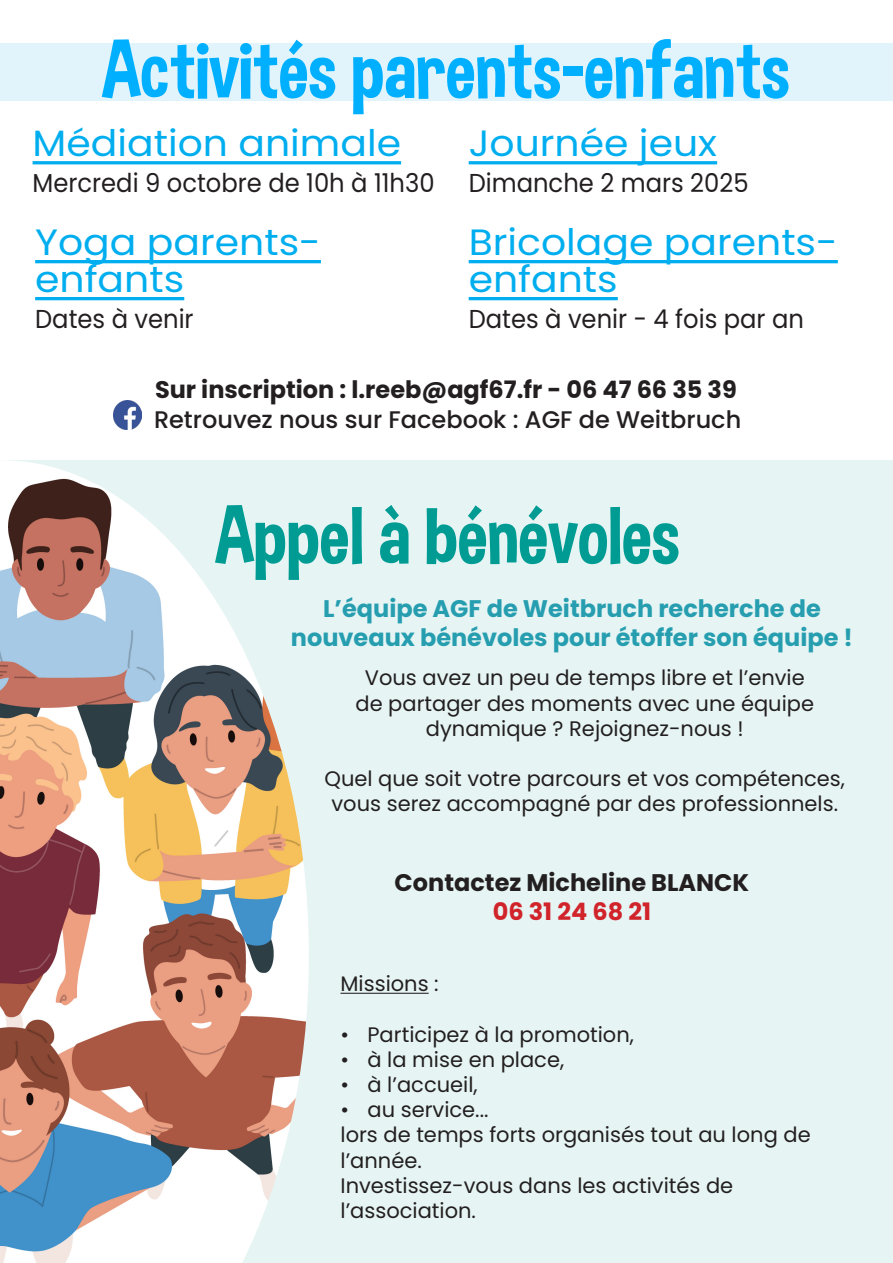
<style>
.page{position:relative;width:893px;height:1263px;background:#fff}
.page>*{position:absolute;margin:0;border:0;box-sizing:border-box;transform-origin:0 0}
.t1{font:81px "Dimbo";color:#00b0ff}
.t2{font:81px "Dimbo";color:#009c94}
.t3{font:36.6px/36.9px "Poppins";color:#00aeef;scale:1.08 1}
.t4{font:25.95px "Poppins";color:#231f20;scale:.94 1}
.t5{font:700 24px/28.8px "Poppins";color:#269eb0;text-align:center}
.t6{font:700 24px "Poppins";color:#231f20}
.t7{font:500 24px "Poppins";color:#231f20}
.t8{font:700 24px "Poppins";color:#d1232a}
.t9{font:21px/25.2px "Poppins";color:#231f20;text-align:center}
</style>
<div class="page">
<div style="left:1px;top:460px;width:892px;height:803px;background:#e6f5f4"></div>
<div style="left:0;top:43px;width:893px;height:57px;background:#e1f4fc"></div>
<img style="left:0;top:460px;width:309px;height:803px">
<hr style="left:340px;top:993px;width:89px;height:1px;background:#231f20">
<hr style="left:33px;top:161px;width:368px;height:3px;background:#00aeef">
<hr style="left:35px;top:260px;width:286px;height:3px;background:#00aeef">
<hr style="left:35px;top:297px;width:149px;height:3px;background:#00aeef">
<hr style="left:469px;top:260px;width:369px;height:3px;background:#00aeef">
<hr style="left:469px;top:297px;width:149px;height:3px;background:#00aeef">
<hr style="left:469px;top:161px;width:248px;height:3px;background:#00aeef">
<img style="left:113px;top:401px;width:29px;height:28px">
<p class="t1" style="left:102px;top:21px;width:689px">Activités parents-enfants</p>
<p class="t3" style="left:33px;top:125px;width:343px">Médiation animale</p>
<p class="t4" style="left:33px;top:168px;width:429px">Mercredi 9 octobre de 10h à 11h30</p>
<p class="t3" style="left:35px;top:224px;width:266px">Yoga parents&shy;enfants</p>
<p class="t4" style="left:35px;top:304px;width:170px">Dates à venir</p>
<p class="t3" style="left:469px;top:125px;width:232px">Journée jeux</p>
<p class="t4" style="left:469px;top:168px;width:299px">Dimanche 2 mars 2025</p>
<p class="t3" style="left:469px;top:224px;width:343px">Bricolage parents&shy;enfants</p>
<p class="t4" style="left:469px;top:304px;width:358px">Dates à venir - 4 fois par an</p>
<p class="t6" style="left:155px;top:375px;width:583px">Sur inscription : l.reeb@agf67.fr - 06 47 66 35 39</p>
<p class="t7" style="left:154px;top:405px;width:589px">Retrouvez nous sur Facebook : AGF de Weitbruch</p>
<p class="t2" style="left:216px;top:487px;width:466px">Appel à bénévoles</p>
<p class="t5" style="left:291px;top:594px;width:564px">L’équipe AGF de Weitbruch recherche de nouveaux bénévoles pour étoffer son équipe !</p>
<p class="t9" style="left:355px;top:665px;width:460px">Vous avez un peu de temps libre et l’envie de partager des moments avec une équipe dynamique ? Rejoignez-nous !</p>
<p class="t9" style="left:325px;top:766px;width:522px">Quel que soit votre parcours et vos compétences, vous serez accompagné par des professionnels.</p>
<p class="t6" style="left:395px;top:869px;width:356px">Contactez Micheline BLANCK</p>
<p class="t8" style="left:493px;top:898px;width:160px">06 31 24 68 21</p>
<p class="t9" style="left:340px;top:971px;width:100px">Missions :</p>
<p class="t9" style="left:340px;top:1022px;width:295px">• Participez à la promotion,</p>
<p class="t9" style="left:340px;top:1047px;width:225px">• à la mise en place,</p>
<p class="t9" style="left:340px;top:1072px;width:139px">• à l’accueil,</p>
<p class="t9" style="left:340px;top:1097px;width:150px">• au service...</p>
<p class="t9" style="left:340px;top:1122px;width:472px;text-align:left">lors de temps forts organisés tout au long de l’année.</p>
<p class="t9" style="left:340px;top:1173px;width:394px;text-align:left">Investissez-vous dans les activités de l’association.</p>
</div>
